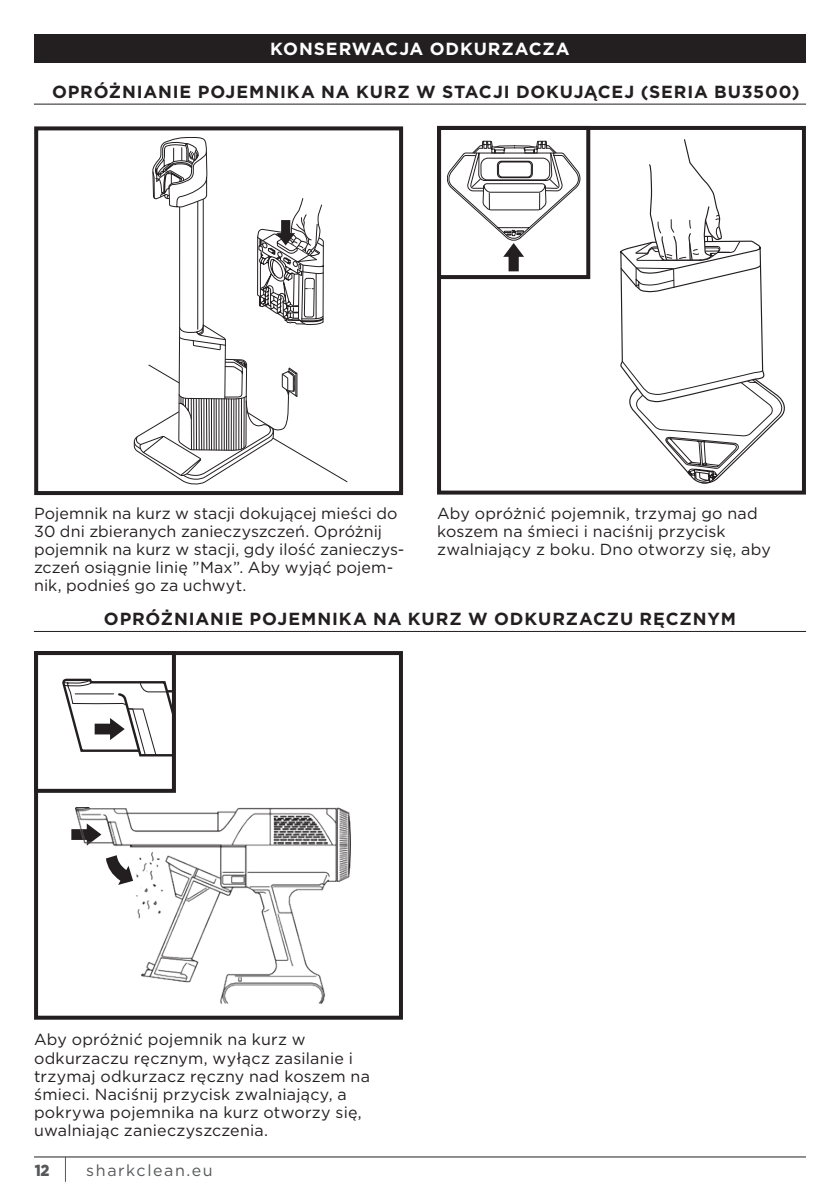
<style>
.page{position:relative;width:840px;height:1191px;background:#fff}
.page>*{position:absolute;margin:0;border:0;box-sizing:border-box;transform-origin:0 0}
.t1{font:700 17.6px "Gotham";letter-spacing:.05em;color:#231f20}
.t2{font:700 17.6px "Gotham";letter-spacing:.05em;color:#fff}
.t3{font:16px/18px "Gotham";letter-spacing:.01em;color:#231f20}
.t4{font:16px "Gotham";letter-spacing:.1em;color:#57585a}
.t5{font:900 16px "Gotham";color:#57585a;scale:.9 1}
</style>
<div class="page">
<hr style="left:34px;top:1156px;width:771px;height:1px;background:#231f20">
<svg style="left:65px;top:1157px;width:1px;height:24px"></svg>
<svg style="left:620px;top:139px;width:164px;height:345px"></svg>
<hr style="left:661px;top:259px;width:40px;height:2px;background:#231f20">
<div style="left:437px;top:126px;width:368px;height:368px;border:4px solid #231f20"></div>
<div style="left:437px;top:126px;width:153px;height:153px;border:4px solid #231f20"></div>
<svg style="left:447px;top:141px;width:133px;height:130px"></svg>
<div style="left:34px;top:126px;width:369px;height:369px;border:4px solid #231f20"></div>
<svg style="left:134px;top:137px;width:214px;height:347px"></svg>
<div style="left:34px;top:34px;width:771px;height:28px;background:#231f20"></div>
<hr style="left:34px;top:104px;width:771px;height:1px;background:#231f20">
<hr style="left:34px;top:631px;width:771px;height:1px;background:#231f20">
<div style="left:34px;top:651px;width:369px;height:368px;border:4px solid #231f20"></div>
<div style="left:34px;top:651px;width:142px;height:142px;border:4px solid #231f20"></div>
<svg style="left:62px;top:678px;width:112px;height:113px"></svg>
<svg style="left:71px;top:829px;width:5px;height:11px"></svg>
<img style="left:76px;top:807px;width:274px;height:196px">
<p class="t2" style="left:270px;top:37px;width:301px">KONSERWACJA ODKURZACZA</p>
<p class="t1" style="left:52px;top:80px;width:748px">OPRÓŻNIANIE POJEMNIKA NA KURZ W STACJI DOKUJĄCEJ (SERIA BU3500)</p>
<p class="t3" style="left:34px;top:504px;width:372px">Pojemnik na kurz w stacji dokującej mieści do 30 dni zbieranych zanieczyszczeń. Opróżnij pojemnik na kurz w stacji, gdy ilość zanieczys&shy;zczeń osiągnie linię ”Max”. Aby wyjąć pojem&shy;nik, podnieś go za uchwyt.</p>
<p class="t3" style="left:437px;top:504px;width:335px">Aby opróżnić pojemnik, trzymaj go nad koszem na śmieci i naciśnij przycisk zwalniający z boku. Dno otworzy się, aby</p>
<p class="t1" style="left:104px;top:607px;width:633px">OPRÓŻNIANIE POJEMNIKA NA KURZ W ODKURZACZU RĘCZNYM</p>
<p class="t3" style="left:34px;top:1030px;width:337px">Aby opróżnić pojemnik na kurz w odkurzaczu ręcznym, wyłącz zasilanie i trzymaj odkurzacz ręczny nad koszem na śmieci. Naciśnij przycisk zwalniający, a pokrywa pojemnika na kurz otworzy się, uwalniając zanieczyszczenia.</p>
<p class="t5" style="left:35px;top:1158px;width:18px">12</p>
<p class="t4" style="left:86px;top:1159px;width:128px">sharkclean.eu</p>
</div>
